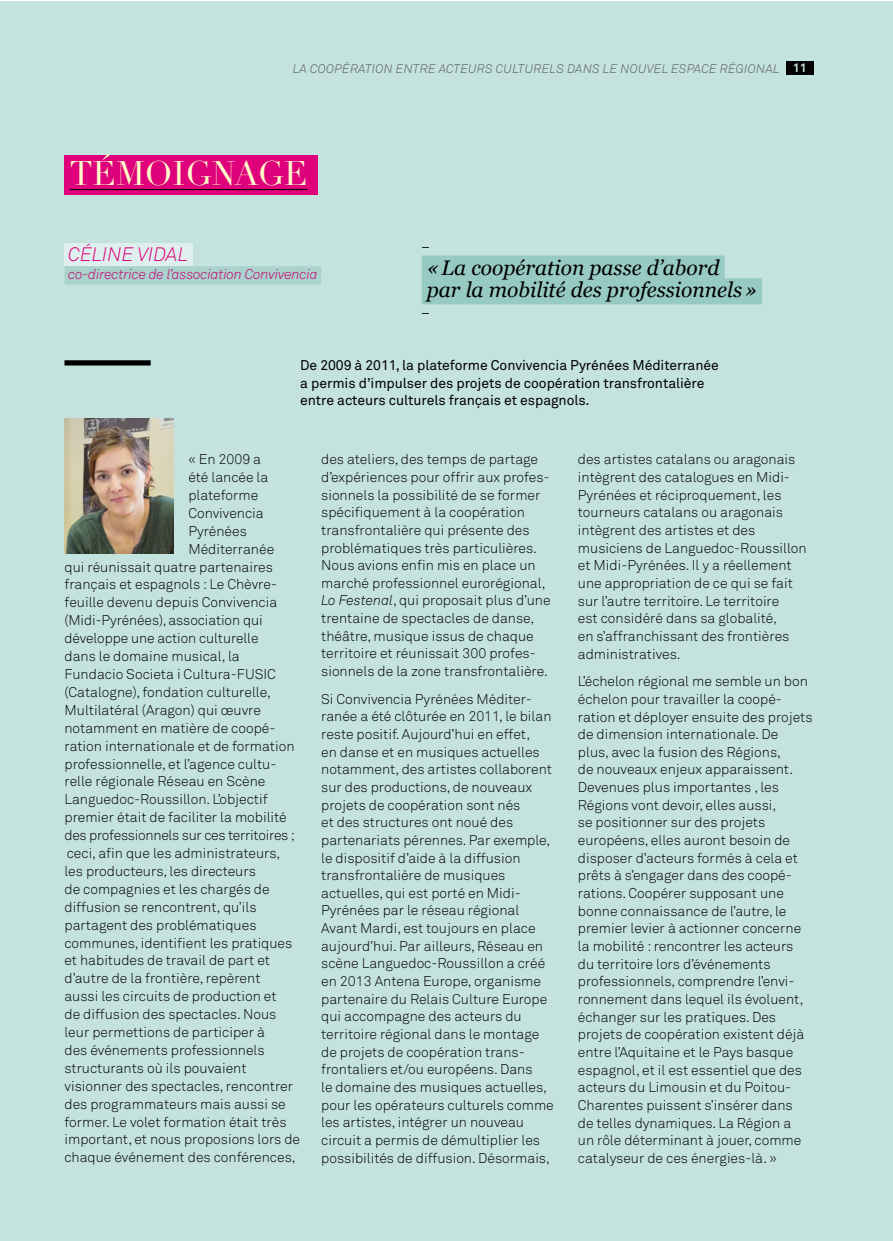
<style>
.page{position:relative;width:893px;height:1241px;background:#fff}
.page>*{position:absolute;margin:0;border:0;box-sizing:border-box;transform-origin:0 0}
.t1{font:33.25px "Didot";color:#fffac9}
.t2{font:italic 21px/22.8px "Georgia";color:#000}
.t3{font:italic 300 19.25px "Akkurat";color:#df007c}
.t4{font:300 14px/17.7px "Akkurat";color:#000}
.t5{font:14px/17.5px "Akkurat";letter-spacing:-.005em;color:#000}
.t6{font:italic 300 14px "Akkurat";letter-spacing:-.01em;color:#df007c}
.t7{font:300 14px "Akkurat";letter-spacing:-.02em;color:#000}
.t8{font:italic 300 12.25px "Akkurat";letter-spacing:.02em;color:#58585b}
.s1{font-weight:700;font-style:normal;color:#fff}
.s2{font-style:italic}
</style>
<div class="page">
<div style="left:0;top:1px;width:892px;height:1239px;background:#c4e3df"></div>
<div style="left:786px;top:61px;width:28px;height:13px;background:#000"></div>
<div style="left:64px;top:360px;width:87px;height:5px;background:#000"></div>
<div style="left:422px;top:255px;width:303px;height:27px;background:#96cac3"></div>
<div style="left:422px;top:278px;width:340px;height:26px;background:#96cac3"></div>
<img style="left:64px;top:418px;width:109px;height:135px">
<div style="left:64px;top:243px;width:129px;height:23px;background:#deefed"></div>
<div style="left:64px;top:266px;width:257px;height:18px;background:#abd3cd"></div>
<div style="left:64px;top:155px;width:253px;height:40px;background:#df007c"></div>
<hr style="left:70px;top:189px;width:238px;height:1px;background:#000">
<p class="t8" style="left:293px;top:61px;width:516px">LA COOPÉRATION ENTRE ACTEURS CULTURELS DANS LE NOUVEL ESPACE RÉGIONAL <span class="s1">11</span></p>
<h1 class="t1" style="left:70px;top:154px;width:239px">TÉMOIGNAGE</h1>
<h3 class="t3" style="left:68px;top:242px;width:121px">CÉLINE VIDAL</h3>
<p class="t6" style="left:68px;top:266px;width:251px">co-directrice de l’association Convivencia</p>
<p class="t5" style="left:422px;top:233px;width:9px">_</p>
<h2 class="t2" style="left:427px;top:256px;width:332px">«La coopération passe d’abord par la mobilité des professionnels»</h2>
<p class="t5" style="left:422px;top:299px;width:9px">_</p>
<p class="t5" style="left:300px;top:356px;width:420px">De 2009 à 2011, la plateforme Convivencia Pyrénées Méditerranée a permis d’impulser des projets de coopération transfrontalière entre acteurs culturels français et espagnols.</p>
<p class="t4" style="left:188px;top:450px;width:74px">« En 2009 a</p>
<p class="t4" style="left:188px;top:468px;width:82px">été lancée la</p>
<p class="t4" style="left:188px;top:486px;width:71px">plateforme</p>
<p class="t4" style="left:188px;top:504px;width:77px">Convivencia</p>
<p class="t4" style="left:188px;top:521px;width:60px">Pyrénées</p>
<p class="t4" style="left:188px;top:539px;width:87px">Méditerranée</p>
<p class="t4" style="left:64px;top:557px;width:210px">qui réunissait quatre partenaires</p>
<p class="t4" style="left:64px;top:575px;width:214px">français et espagnols : Le Chèvre-</p>
<p class="t4" style="left:64px;top:593px;width:214px">feuille devenu depuis Convivencia</p>
<p class="t4" style="left:64px;top:611px;width:200px">(Midi-Pyrénées), association qui</p>
<p class="t4" style="left:64px;top:629px;width:195px">développe une action culturelle</p>
<p class="t4" style="left:64px;top:647px;width:177px">dans le domaine musical, la</p>
<p class="t4" style="left:64px;top:665px;width:213px">Fundacio Societa i Cultura-FUSIC</p>
<p class="t4" style="left:64px;top:682px;width:208px">(Catalogne), fondation culturelle,</p>
<p class="t4" style="left:64px;top:700px;width:198px">Multilatéral (Aragon) qui œuvre</p>
<p class="t4" style="left:64px;top:718px;width:213px">notamment en matière de coopé-</p>
<p class="t4" style="left:64px;top:736px;width:232px">ration internationale et de formation</p>
<p class="t4" style="left:64px;top:754px;width:214px">professionnelle, et l’agence cultu-</p>
<p class="t4" style="left:64px;top:772px;width:203px">relle régionale Réseau en Scène</p>
<p class="t4" style="left:64px;top:790px;width:205px">Languedoc-Roussillon. L’objectif</p>
<p class="t4" style="left:64px;top:808px;width:224px">premier était de faciliter la mobilité</p>
<p class="t7" style="left:64px;top:826px;width:232px">des professionnels sur ces territoires ;</p>
<p class="t4" style="left:67px;top:843px;width:215px">ceci, afin que les administrateurs,</p>
<p class="t4" style="left:64px;top:861px;width:193px">les producteurs, les directeurs</p>
<p class="t4" style="left:64px;top:879px;width:207px">de compagnies et les chargés de</p>
<p class="t4" style="left:64px;top:897px;width:194px">diffusion se rencontrent, qu’ils</p>
<p class="t4" style="left:64px;top:915px;width:194px">partagent des problématiques</p>
<p class="t4" style="left:64px;top:933px;width:229px">communes, identifient les pratiques</p>
<p class="t4" style="left:64px;top:951px;width:207px">et habitudes de travail de part et</p>
<p class="t4" style="left:64px;top:969px;width:198px">d’autre de la frontière, repèrent</p>
<p class="t4" style="left:64px;top:987px;width:214px">aussi les circuits de production et</p>
<p class="t4" style="left:64px;top:1004px;width:213px">de diffusion des spectacles. Nous</p>
<p class="t4" style="left:64px;top:1022px;width:202px">leur permettions de participer à</p>
<p class="t4" style="left:64px;top:1040px;width:202px">des événements professionnels</p>
<p class="t4" style="left:64px;top:1058px;width:184px">structurants où ils pouvaient</p>
<p class="t4" style="left:64px;top:1076px;width:230px">visionner des spectacles, rencontrer</p>
<p class="t4" style="left:64px;top:1094px;width:223px">des programmateurs mais aussi se</p>
<p class="t4" style="left:64px;top:1112px;width:223px">former. Le volet formation était très</p>
<p class="t4" style="left:64px;top:1130px;width:237px">important, et nous proposions lors de</p>
<p class="t4" style="left:64px;top:1148px;width:233px">chaque événement des conférences,</p>
<p class="t4" style="left:321px;top:450px;width:231px">des ateliers, des temps de partage d’expériences pour offrir aux profes&shy;sionnels la possibilité de se former spécifiquement à la coopération transfrontalière qui présente des problématiques très particulières.<br>Nous avions enfin mis en place un marché professionnel eurorégional, <span class="s2">Lo Festenal</span>, qui proposait plus d’une trentaine de spectacles de danse, théâtre, musique issus de chaque territoire et réunissait 300 profes&shy;sionnels de la zone transfrontalière.</p>
<p class="t4" style="left:321px;top:689px;width:234px">Si Convivencia Pyrénées Méditer&shy;ranée a été clôturée en 2011, le bilan reste positif. Aujourd’hui en effet,<br>en danse et en musiques actuelles notamment, des artistes collaborent sur des productions, de nouveaux projets de coopération sont nés<br>et des structures ont noué des partenariats pérennes. Par exemple, le dispositif d’aide à la diffusion transfrontalière de musiques actuelles, qui est porté en Midi-Pyrénées par le réseau régional Avant Mardi, est toujours en place aujourd’hui. Par ailleurs, Réseau en scène Languedoc-Roussillon a créé en 2013 Antena Europe, organisme partenaire du Relais Culture Europe qui accompagne des acteurs du territoire régional dans le montage de projets de coopération trans&shy;frontaliers et/ou européens. Dans<br>le domaine des musiques actuelles, pour les opérateurs culturels comme les artistes, intégrer un nouveau circuit a permis de démultiplier les possibilités de diffusion. Désormais,</p>
<p class="t4" style="left:578px;top:450px;width:230px">des artistes catalans ou aragonais intègrent des catalogues en Midi-Pyrénées et réciproquement, les tourneurs catalans ou aragonais intègrent des artistes et des musiciens de Languedoc-Roussillon et Midi-Pyrénées. Il y a réellement une appropriation de ce qui se fait sur l’autre territoire. Le territoire<br>est considéré dans sa globalité,<br>en s’affranchissant des frontières administratives.</p>
<p class="t4" style="left:578px;top:672px;width:236px">L’échelon régional me semble un bon échelon pour travailler la coopé&shy;ration et déployer ensuite des projets de dimension internationale. De plus, avec la fusion des Régions,<br>de nouveaux enjeux apparaissent.<br>Devenues plus importantes , les Régions vont devoir, elles aussi,<br>se positionner sur des projets européens, elles auront besoin de disposer d’acteurs formés à cela et prêts à s’engager dans des coopé&shy;rations. Coopérer supposant une bonne connaissance de l’autre, le premier levier à actionner concerne la mobilité : rencontrer les acteurs du territoire lors d’événements professionnels, comprendre l’envi&shy;ronnement dans lequel ils évoluent, échanger sur les pratiques. Des projets de coopération existent déjà entre l’Aquitaine et le Pays basque espagnol, et il est essentiel que des acteurs du Limousin et du Poitou-Charentes puissent s’insérer dans<br>de telles dynamiques. La Région a<br>un rôle déterminant à jouer, comme catalyseur de ces énergies-là. »</p>
</div>
